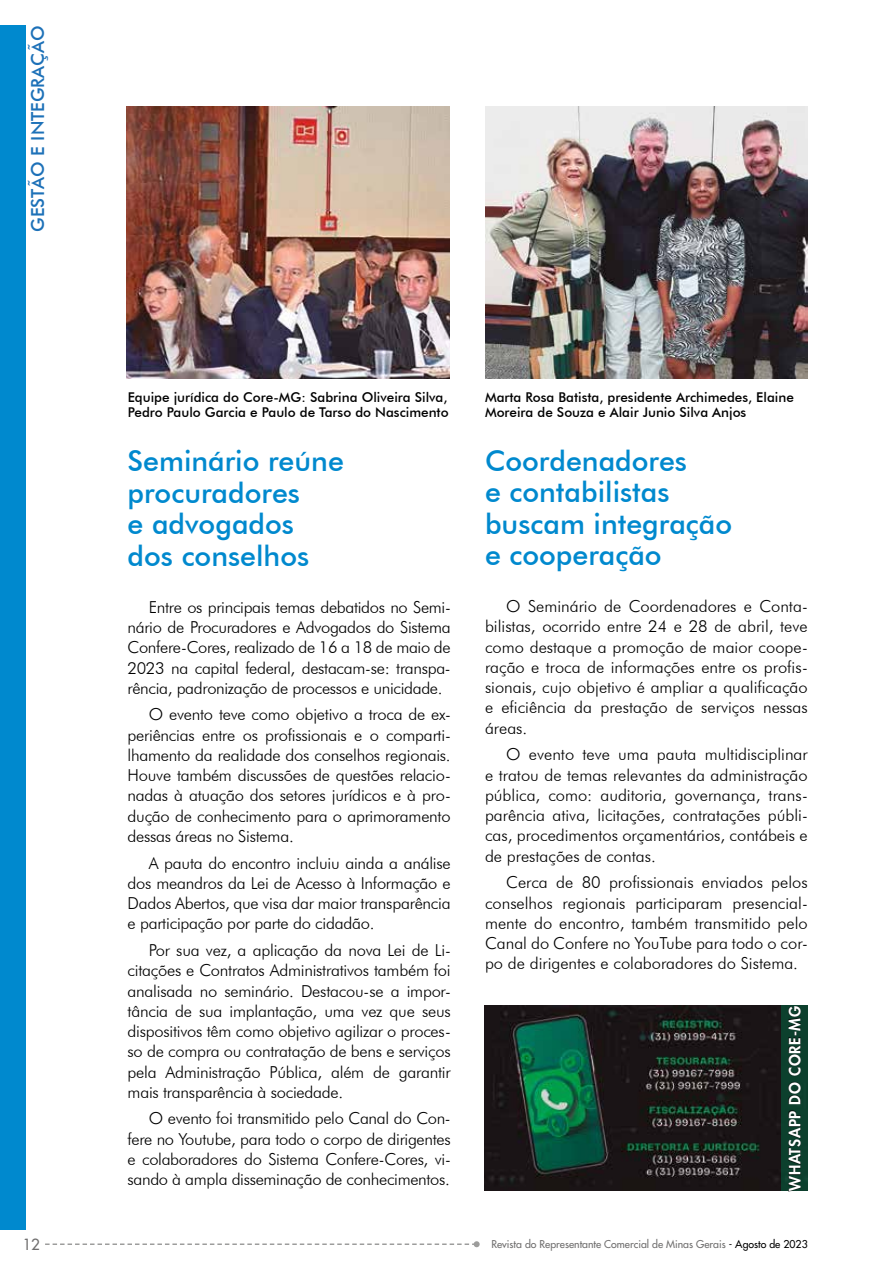
<style>
.page{position:relative;width:893px;height:1276px;background:#fff}
.page>*{position:absolute;margin:0;border:0;box-sizing:border-box;transform-origin:0 0}
.t1{font:500 28.5px/31.5px "Futura BT";color:#0089ce}
.t2{font:500 18px "Futura BT";color:#1d71b8}
.t3{font:300 16.5px/20.2px "Futura BT";letter-spacing:-.015em;color:#000;text-align:justify}
.t4{font:800 15.15px "Futura LT";letter-spacing:.05em;color:#fff}
.t5{font:15px "Futura LT";color:#706f6f}
.t6{font:500 13.5px/15px "Futura BT";color:#000}
.t7{font:10.5px "Futura LT";color:#706f6f}
.s1{color:#000}
</style>
<div class="page">
<svg style="left:45px;top:1241px;width:435px;height:6px"></svg>
<div style="left:0;top:26px;width:26px;height:1204px;background:#0089ce"></div>
<img style="left:485px;top:107px;width:323px;height:271px">
<img style="left:127px;top:107px;width:323px;height:272px">
<img style="left:485px;top:1006px;width:297px;height:184px">
<div style="left:782px;top:1006px;width:26px;height:185px;background:#0c402d"></div>
<svg style="left:788px;top:1006px;width:13px;height:186px"></svg>
<p class="t2" style="left:27px;top:232px;width:208px;rotate:-90deg">GESTÃO E INTEGRAÇÃO</p>
<p class="t6" style="left:128px;top:390px;width:322px">Equipe jurídica do Core-MG: Sabrina Oliveira Silva,<br>Pedro Paulo Garcia e Paulo de Tarso do Nascimento</p>
<p class="t6" style="left:485px;top:389px;width:310px">Marta Rosa Batista, presidente Archimedes, Elaine<br>Moreira de Souza e Alair Junio Silva Anjos</p>
<h1 class="t1" style="left:128px;top:445px;width:218px">Seminário reúne procuradores<br>e advogados dos conselhos</h1>
<p class="t3" style="left:128px;top:596px;width:325px;text-indent:21px">Entre os principais temas debatidos no Semi&shy;nário de Procuradores e Advogados do Sistema Confere-Cores, realizado de 16 a 18 de maio de 2023 na capital federal, destacam-se: transpa&shy;rência, padronização de processos e unicidade.</p>
<p class="t3" style="left:128px;top:704px;width:325px;text-indent:21px">O evento teve como objetivo a troca de ex&shy;periências entre os profissionais e o comparti&shy;lhamento da realidade dos conselhos regionais.<br>Houve também discussões de questões relacio&shy;nadas à atuação dos setores jurídicos e à pro&shy;dução de conhecimento para o aprimoramento dessas áreas no Sistema.</p>
<p class="t3" style="left:128px;top:852px;width:325px;text-indent:21px">A pauta do encontro incluiu ainda a análise dos meandros da Lei de Acesso à Informação e Dados Abertos, que visa dar maior transparência e participação por parte do cidadão.</p>
<p class="t3" style="left:128px;top:940px;width:325px;text-indent:21px">Por sua vez, a aplicação da nova Lei de Li&shy;citações e Contratos Administrativos também foi analisada no seminário. Destacou-se a impor&shy;tância de sua implantação, uma vez que seus dispositivos têm como objetivo agilizar o proces&shy;so de compra ou contratação de bens e serviços pela Administração Pública, além de garantir mais transparência à sociedade.</p>
<p class="t3" style="left:128px;top:1108px;width:325px;text-indent:21px">O evento foi transmitido pelo Canal do Con&shy;fere no Youtube, para todo o corpo de dirigentes e colaboradores do Sistema Confere-Cores, vi&shy;sando à ampla disseminação de conhecimentos.</p>
<h1 class="t1" style="left:485px;top:445px;width:249px">Coordenadores<br>e contabilistas buscam integração e cooperação</h1>
<p class="t3" style="left:485px;top:596px;width:324px;text-indent:21px">O Seminário de Coordenadores e Conta&shy;bilistas, ocorrido entre 24 e 28 de abril, teve como destaque a promoção de maior coope&shy;ração e troca de informações entre os profis&shy;sionais, cujo objetivo é ampliar a qualificação e eficiência da prestação de serviços nessas áreas.</p>
<p class="t3" style="left:485px;top:744px;width:324px;text-indent:21px">O evento teve uma pauta multidisciplinar e tratou de temas relevantes da administração pública, como: auditoria, governança, trans&shy;parência ativa, licitações, contratações públi&shy;cas, procedimentos orçamentários, contábeis e de prestações de contas.</p>
<p class="t3" style="left:485px;top:872px;width:324px;text-indent:21px">Cerca de 80 profissionais enviados pelos conselhos regionais participaram presencial&shy;mente do encontro, também transmitido pelo Canal do Confere no YouTube para todo o cor&shy;po de dirigentes e colaboradores do Sistema.</p>
<p class="t4" style="left:785px;top:1191px;width:186px;rotate:-90deg">WHATSAPP DO CORE-MG</p>
<p class="t5" style="left:23px;top:1234px;width:19px">12</p>
<p class="t7" style="left:491px;top:1237px;width:318px">Revista do Representante Comercial de Minas Gerais <span class="s1">- Agosto de 2023</span></p>
</div>
